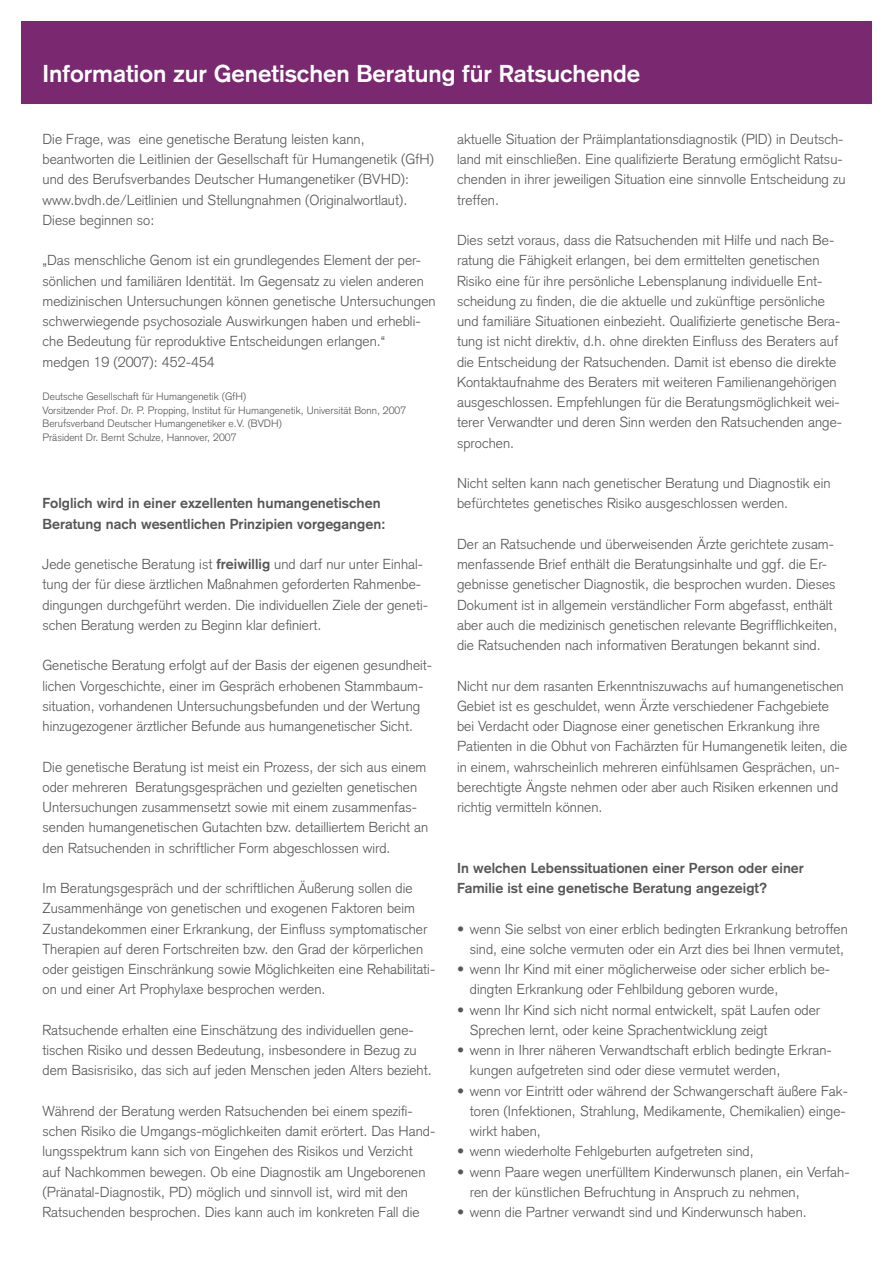
<style>
.page{position:relative;width:893px;height:1263px;background:#fff}
.page>*{position:absolute;margin:0;border:0;box-sizing:border-box;transform-origin:0 0}
.t1{font:700 24px "Akzidenz Grotesk";color:#fff}
.t2{font:300 14.25px/20.2px "Akzidenz Grotesk";letter-spacing:.005em;color:#575756}
.t3{font:700 14.25px/20.2px "Akzidenz Grotesk";letter-spacing:.005em;color:#575756}
.t4{font:300 10.5px/13.5px "Akzidenz Grotesk";letter-spacing:.005em;color:#575756}
.s1{font-weight:700}
</style>
<div class="page">
<div style="left:21px;top:21px;width:851px;height:82px;background:#7a286f"></div>
<h1 class="t1" style="left:43px;top:60px;width:599px">Information zur Genetischen Beratung für Ratsuchende</h1>
<p class="t2" style="left:43px;top:129px;width:393px">Die Frage, was eine genetische Beratung leisten kann, beantworten die Leitlinien der Gesellschaft für Humangenetik (GfH) und des Berufsverbandes Deutscher Humangenetiker (BVHD): www.bvdh.de/Leitlinien und Stellungnahmen (Originalwortlaut).<br>Diese beginnen so:</p>
<p class="t2" style="left:43px;top:250px;width:395px">„Das menschliche Genom ist ein grundlegendes Element der per&shy;sönlichen und familiären Identität. Im Gegensatz zu vielen anderen medizinischen Untersuchungen können genetische Untersuchungen schwerwiegende psychosoziale Auswirkungen haben und erhebli&shy;che Bedeutung für reproduktive Entscheidungen erlangen.“ medgen 19 (2007): 452-454</p>
<p class="t4" style="left:43px;top:390px;width:365px">Deutsche Gesellschaft für Humangenetik (GfH)<br>Vorsitzender Prof. Dr. P. Propping, Institut für Humangenetik, Universität Bonn, 2007<br>Berufsverband Deutscher Humangenetiker e.V. (BVDH)<br>Präsident Dr. Bernt Schulze, Hannover, 2007</p>
<p class="t3" style="left:43px;top:493px;width:344px">Folglich wird in einer exzellenten humangenetischen<br>Beratung nach wesentlichen Prinzipien vorgegangen:</p>
<p class="t2" style="left:43px;top:554px;width:387px">Jede genetische Beratung ist <span class="s1">freiwillig</span> und darf nur unter Einhal&shy;tung der für diese ärztlichen Maßnahmen geforderten Rahmenbe&shy;dingungen durchgeführt werden. Die individuellen Ziele der geneti&shy;schen Beratung werden zu Beginn klar definiert.</p>
<p class="t2" style="left:43px;top:655px;width:391px">Genetische Beratung erfolgt auf der Basis der eigenen gesundheit&shy;lichen Vorgeschichte, einer im Gespräch erhobenen Stammbaum&shy;situation, vorhandenen Untersuchungsbefunden und der Wertung hinzugezogener ärztlicher Befunde aus humangenetischer Sicht.</p>
<p class="t2" style="left:43px;top:757px;width:387px">Die genetische Beratung ist meist ein Prozess, der sich aus einem oder mehreren Beratungsgesprächen und gezielten genetischen Untersuchungen zusammensetzt sowie mit einem zusammenfas&shy;senden humangenetischen Gutachten bzw. detailliertem Bericht an den Ratsuchenden in schriftlicher Form abgeschlossen wird.</p>
<p class="t2" style="left:43px;top:878px;width:394px">Im Beratungsgespräch und der schriftlichen Äußerung sollen die Zusammenhänge von genetischen und exogenen Faktoren beim Zustandekommen einer Erkrankung, der Einfluss symptomatischer Therapien auf deren Fortschreiten bzw. den Grad der körperlichen oder geistigen Einschränkung sowie Möglichkeiten eine Rehabilitati&shy;on und einer Art Prophylaxe besprochen werden.</p>
<p class="t2" style="left:43px;top:1020px;width:391px">Ratsuchende erhalten eine Einschätzung des individuellen gene&shy;tischen Risiko und dessen Bedeutung, insbesondere in Bezug zu dem Basisrisiko, das sich auf jeden Menschen jeden Alters bezieht.</p>
<p class="t2" style="left:43px;top:1101px;width:394px">Während der Beratung werden Ratsuchenden bei einem spezifi&shy;schen Risiko die Umgangs-möglichkeiten damit erörtert. Das Hand&shy;lungsspektrum kann sich von Eingehen des Risikos und Verzicht<br>auf Nachkommen bewegen. Ob eine Diagnostik am Ungeborenen (Pränatal-Diagnostik, PD) möglich und sinnvoll ist, wird mit den Ratsuchenden besprochen. Dies kann auch im konkreten Fall die</p>
<p class="t2" style="left:457px;top:129px;width:390px">aktuelle Situation der Präimplantationsdiagnostik (PID) in Deutsch&shy;land mit einschließen. Eine qualifizierte Beratung ermöglicht Ratsu&shy;chenden in ihrer jeweiligen Situation eine sinnvolle Entscheidung zu treffen.</p>
<p class="t2" style="left:457px;top:230px;width:386px">Dies setzt voraus, dass die Ratsuchenden mit Hilfe und nach Be&shy;ratung die Fähigkeit erlangen, bei dem ermittelten genetischen Risiko eine für ihre persönliche Lebensplanung individuelle Ent&shy;scheidung zu finden, die die aktuelle und zukünftige persönliche und familiäre Situationen einbezieht. Qualifizierte genetische Bera&shy;tung ist nicht direktiv, d.h. ohne direkten Einfluss des Beraters auf die Entscheidung der Ratsuchenden. Damit ist ebenso die direkte Kontaktaufnahme des Beraters mit weiteren Familienangehörigen ausgeschlossen. Empfehlungen für die Beratungsmöglichkeit wei&shy;terer Verwandter und deren Sinn werden den Ratsuchenden ange&shy;sprochen.</p>
<p class="t2" style="left:457px;top:473px;width:375px">Nicht selten kann nach genetischer Beratung und Diagnostik ein befürchtetes genetisches Risiko ausgeschlossen werden.</p>
<p class="t2" style="left:457px;top:534px;width:382px">Der an Ratsuchende und überweisenden Ärzte gerichtete zusam&shy;menfassende Brief enthält die Beratungsinhalte und ggf. die Er&shy;gebnisse genetischer Diagnostik, die besprochen wurden. Dieses Dokument ist in allgemein verständlicher Form abgefasst, enthält aber auch die medizinisch genetischen relevante Begrifflichkeiten, die Ratsuchenden nach informativen Beratungen bekannt sind.</p>
<p class="t2" style="left:457px;top:675px;width:392px">Nicht nur dem rasanten Erkenntniszuwachs auf humangenetischen Gebiet ist es geschuldet, wenn Ärzte verschiedener Fachgebiete bei Verdacht oder Diagnose einer genetischen Erkrankung ihre Patienten in die Obhut von Fachärzten für Humangenetik leiten, die in einem, wahrscheinlich mehreren einfühlsamen Gesprächen, un&shy;berechtigte Ängste nehmen oder aber auch Risiken erkennen und richtig vermitteln können.</p>
<p class="t3" style="left:457px;top:857px;width:348px">In welchen Lebenssituationen einer Person oder einer<br>Familie ist eine genetische Beratung angezeigt?</p>
<p class="t2" style="left:457px;top:918px;width:392px;text-align:right">• wenn Sie selbst von einer erblich bedingten Erkrankung betroffen sind, eine solche vermuten oder ein Arzt dies bei Ihnen vermutet,</p>
<p class="t2" style="left:470px;top:959px;width:362px;text-indent:-13px">• wenn Ihr Kind mit einer möglicherweise oder sicher erblich be&shy;dingten Erkrankung oder Fehlbildung geboren wurde,</p>
<p class="t2" style="left:470px;top:999px;width:352px;text-indent:-13px">• wenn Ihr Kind sich nicht normal entwickelt, spät Laufen oder<br>Sprechen lernt, oder keine Sprachentwicklung zeigt</p>
<p class="t2" style="left:470px;top:1040px;width:364px;text-indent:-13px">• wenn in Ihrer näheren Verwandtschaft erblich bedingte Erkran&shy;kungen aufgetreten sind oder diese vermutet werden,</p>
<p class="t2" style="left:470px;top:1080px;width:380px;text-indent:-13px">• wenn vor Eintritt oder während der Schwangerschaft äußere Fak&shy;toren (Infektionen, Strahlung, Medikamente, Chemikalien) einge&shy;wirkt haben,</p>
<p class="t2" style="left:457px;top:1141px;width:298px">• wenn wiederholte Fehlgeburten aufgetreten sind,</p>
<p class="t2" style="left:470px;top:1161px;width:381px;text-indent:-13px">• wenn Paare wegen unerfülltem Kinderwunsch planen, ein Verfah&shy;ren der künstlichen Befruchtung in Anspruch zu nehmen,</p>
<p class="t2" style="left:457px;top:1202px;width:351px">• wenn die Partner verwandt sind und Kinderwunsch haben.</p>
</div>
